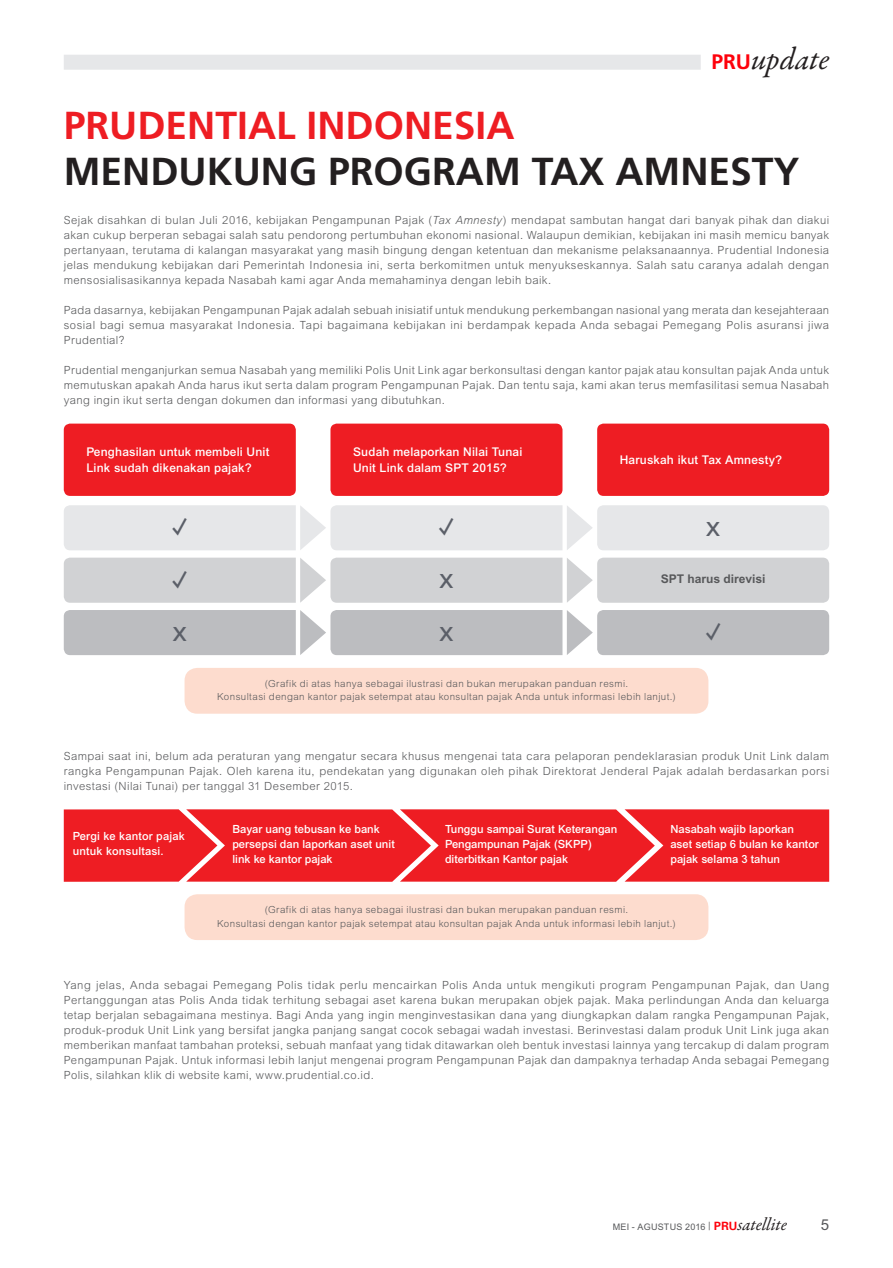
<style>
.page{position:relative;width:893px;height:1268px;background:#fff}
.page>*{position:absolute;margin:0;border:0;box-sizing:border-box;transform-origin:0 0}
.t1{font:700 39px "Frutiger LT Std";color:#231f20}
.t2{font:700 39px "Frutiger LT Std";color:#ee1d23}
.t3{font:italic 31.5px "Garamond Premr Pro";letter-spacing:-.005em;color:#231f20}
.t4{font:700 27px "Proxima Nova";color:#5b5f68}
.t5{font:600 21px "Proxima Nova";color:#5b5f68}
.t6{font:15px "Arial MT Std";color:#57585a}
.t7{font:500 12px/15.8px "Arial MT Std";letter-spacing:.015em;color:#fff}
.t8{font:700 12px "Arial MT Std";color:#57585a}
.Body_Text_1_Kolom{font:300 11.25px/15px "Arial MT Std";letter-spacing:.04em;color:#57585a;text-align:justify}
.t9{font:500 11.25px/15px "Arial MT Std";color:#fff}
.Body_Text_1_Kolom-2{font:300 9.75px "Arial MT Std";letter-spacing:.04em;color:#57585a}
.t10{font:9px "Arial MT Std";letter-spacing:.03em;color:#57585a}
.s1{font-family:"Frutiger LT Std";font-weight:700;font-style:normal;font-size:21px;color:#fe000b}
.s2{font-style:italic}
.s3{font-family:"Proxima Nova";font-size:12px}
.s4{font-family:"Univers";font-weight:700;font-size:12px;color:#fe000b}
.s5{font-family:"Garamond Premr Pro";font-style:italic;font-size:18px;color:#231f20}
</style>
<div class="page">
<div style="left:64px;top:55px;width:637px;height:15px;background:#e6e7e9"></div>
<div style="left:185px;top:667px;width:523px;height:46px;background:#fddcce;border-radius:13px"></div>
<div style="left:185px;top:894px;width:523px;height:45px;background:#fddcce;border-radius:13px"></div>
<div style="left:64px;top:809px;width:765px;height:72px;background:#ee1d23"></div>
<div style="left:597px;top:505px;width:232px;height:45px;background:#e6e7e9;border-radius:6px"></div>
<div style="left:597px;top:610px;width:232px;height:45px;background:#bcbdc0;border-radius:6px"></div>
<div style="left:597px;top:557px;width:232px;height:45px;background:#d1d2d4;border-radius:6px"></div>
<div style="left:64px;top:423px;width:232px;height:73px;background:#ee1d23;border-radius:6px"></div>
<div style="left:330px;top:423px;width:232px;height:73px;background:#ee1d23;border-radius:6px"></div>
<div style="left:597px;top:423px;width:232px;height:73px;background:#ee1d23;border-radius:6px"></div>
<svg style="left:64px;top:505px;width:529px;height:45px;background:#e7e8ea"></svg>
<svg style="left:64px;top:557px;width:529px;height:45px;background:#d5d5d7"></svg>
<svg style="left:64px;top:610px;width:529px;height:45px;background:#c1c2c4"></svg>
<p class="t3" style="left:711px;top:40px;width:119px"><span class="s1">PRU</span>update</p>
<p class="t2" style="left:64px;top:103px;width:452px">PRUDENTIAL INDONESIA</p>
<p class="t1" style="left:64px;top:148px;width:737px">MENDUKUNG PROGRAM TAX AMNESTY</p>
<p class="Body_Text_1_Kolom" style="left:64px;top:213px;width:767px">Sejak disahkan di bulan Juli 2016, kebijakan Pengampunan Pajak (<span class="s2">Tax Amnesty</span>) mendapat sambutan hangat dari banyak pihak dan diakui akan cukup berperan sebagai salah satu pendorong pertumbuhan ekonomi nasional. Walaupun demikian, kebijakan ini masih memicu banyak pertanyaan, terutama di kalangan masyarakat yang masih bingung dengan ketentuan dan mekanisme pelaksanaannya. Prudential Indonesia jelas mendukung kebijakan dari Pemerintah Indonesia ini, serta berkomitmen untuk menyukseskannya. Salah satu caranya adalah dengan mensosialisasikannya kepada Nasabah kami agar Anda memahaminya dengan lebih baik.</p>
<p class="Body_Text_1_Kolom" style="left:64px;top:303px;width:767px">Pada dasarnya, kebijakan Pengampunan Pajak adalah sebuah inisiatif untuk mendukung perkembangan nasional yang merata dan kesejahteraan sosial bagi semua masyarakat Indonesia. Tapi bagaimana kebijakan ini berdampak kepada Anda sebagai Pemegang Polis asuransi jiwa Prudential?</p>
<p class="Body_Text_1_Kolom" style="left:64px;top:363px;width:767px">Prudential menganjurkan semua Nasabah yang memiliki Polis Unit Link agar berkonsultasi dengan kantor pajak atau konsultan pajak Anda untuk memutuskan apakah Anda harus ikut serta dalam program Pengampunan Pajak. Dan tentu saja, kami akan terus memfasilitasi semua Nasabah yang ingin ikut serta dengan dokumen dan informasi yang dibutuhkan.</p>
<p class="t7" style="left:86px;top:444px;width:184px">Penghasilan untuk membeli Unit<br>Link sudah dikenakan pajak?</p>
<p class="t7" style="left:353px;top:444px;width:171px">Sudah melaporkan Nilai Tunai<br>Unit Link dalam SPT 2015?</p>
<p class="t7" style="left:620px;top:452px;width:164px">Haruskah ikut Tax Amnesty?</p>
<p class="t4" style="left:173px;top:514px;width:16px">✓</p>
<p class="t4" style="left:439px;top:514px;width:16px">✓</p>
<p class="t4" style="left:173px;top:566px;width:16px">✓</p>
<p class="t5" style="left:173px;top:624px;width:15px">X</p>
<p class="t5" style="left:440px;top:624px;width:15px">X</p>
<p class="t5" style="left:440px;top:571px;width:15px">X</p>
<p class="t5" style="left:706px;top:519px;width:15px">X</p>
<p class="t8" style="left:661px;top:572px;width:106px">SPT harus direvisi</p>
<p class="t4" style="left:706px;top:618px;width:16px">✓</p>
<p class="Body_Text_1_Kolom-2" style="left:265px;top:677px;width:365px">(Grafik di atas hanya sebagai ilustrasi dan bukan merupakan panduan resmi.</p>
<p class="Body_Text_1_Kolom-2" style="left:217px;top:691px;width:460px">Konsultasi dengan kantor pajak setempat atau konsultan pajak Anda untuk informasi lebih lanjut.)</p>
<p class="Body_Text_1_Kolom" style="left:64px;top:748px;width:767px">Sampai saat ini, belum ada peraturan yang mengatur secara khusus mengenai tata cara pelaporan pendeklarasian produk Unit Link dalam rangka Pengampunan Pajak. Oleh karena itu, pendekatan yang digunakan oleh pihak Direktorat Jenderal Pajak adalah berdasarkan porsi investasi (Nilai Tunai) per tanggal 31 Desember 2015.</p>
<p class="t9" style="left:73px;top:828px;width:113px">Pergi ke kantor pajak</p>
<p class="t9" style="left:73px;top:843px;width:92px">untuk konsultasi.</p>
<p class="t9" style="left:232px;top:820px;width:164px">Bayar uang tebusan ke bank persepsi dan laporkan aset unit link ke kantor pajak</p>
<p class="t9" style="left:445px;top:820px;width:174px">Tunggu sampai Surat Keterangan<br>Pengampunan Pajak (SKPP) diterbitkan Kantor pajak</p>
<p class="t9" style="left:670px;top:820px;width:150px">Nasabah wajib laporkan<br>aset setiap 6 bulan ke kantor pajak selama 3 tahun</p>
<p class="Body_Text_1_Kolom-2" style="left:265px;top:903px;width:365px">(Grafik di atas hanya sebagai ilustrasi dan bukan merupakan panduan resmi.</p>
<p class="Body_Text_1_Kolom-2" style="left:217px;top:917px;width:460px">Konsultasi dengan kantor pajak setempat atau konsultan pajak Anda untuk informasi lebih lanjut.)</p>
<p class="Body_Text_1_Kolom" style="left:64px;top:976px;width:767px">Yang jelas, Anda sebagai Pemegang Polis tidak perlu mencairkan Polis Anda untuk mengikuti program Pengampunan Pajak, dan Uang Pertanggungan atas Polis Anda tidak terhitung sebagai aset karena bukan merupakan objek pajak. Maka perlindungan Anda dan keluarga tetap berjalan sebagaimana mestinya. Bagi Anda yang ingin menginvestasikan dana yang diungkapkan dalam rangka Pengampunan Pajak, produk-produk Unit Link yang bersifat jangka panjang sangat cocok sebagai wadah investasi. Berinvestasi dalam produk Unit Link juga akan memberikan manfaat tambahan proteksi, sebuah manfaat yang tidak ditawarkan oleh bentuk investasi lainnya yang tercakup di dalam program Pengampunan Pajak. Untuk informasi lebih lanjut mengenai program Pengampunan Pajak dan dampaknya terhadap Anda sebagai Pemegang Polis, silahkan klik di website kami, www.prudential.co.id.</p>
<p class="t10" style="left:613px;top:1220px;width:176px">MEI - AGUSTUS 2016 <span class="s3">|</span> <span class="s4">PRU</span><span class="s5">satellite</span></p>
<h3 class="t6" style="left:821px;top:1215px;width:10px">5</h3>
</div>
